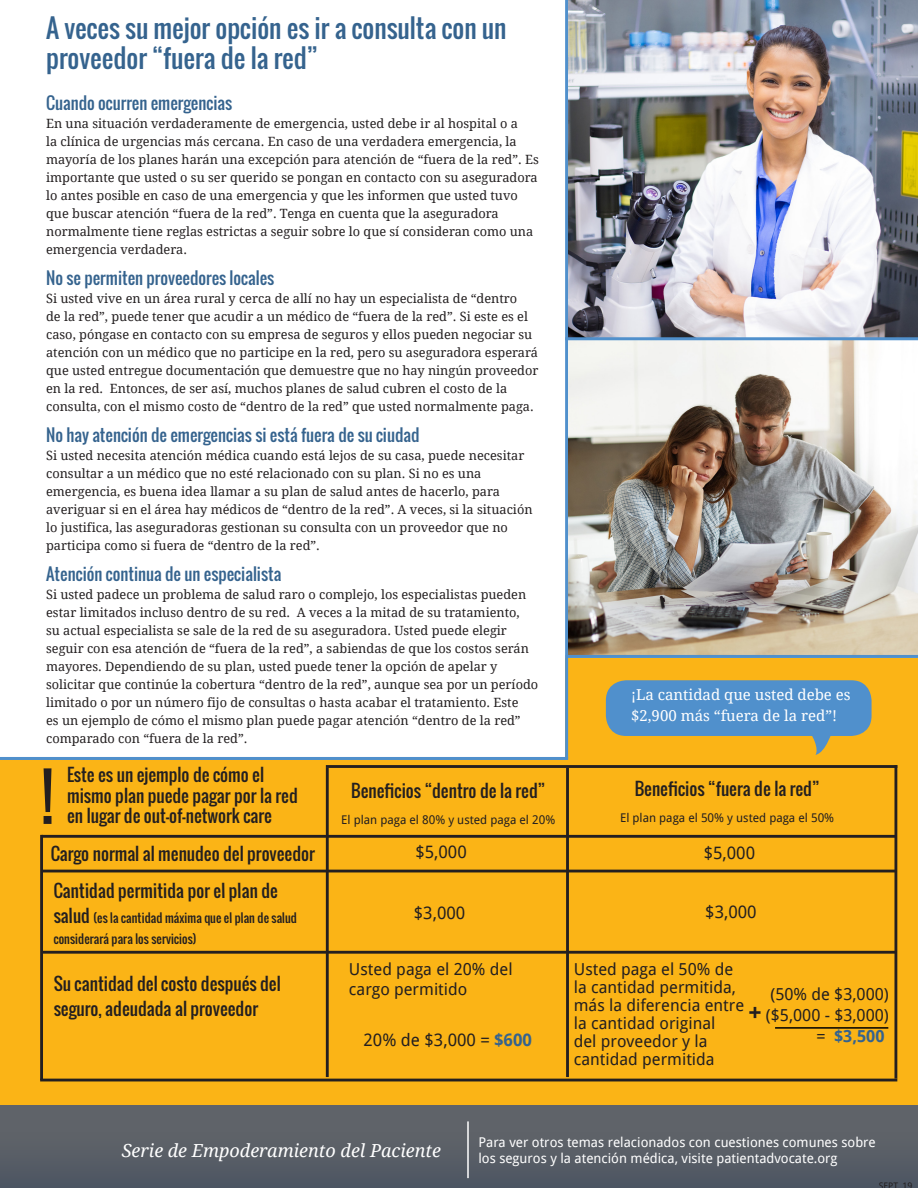
<style>
.page{position:relative;width:918px;height:1188px;background:#fff}
.page>*{position:absolute;margin:0;border:0;box-sizing:border-box;transform-origin:0 0}
.t1{font:63.45px "Oswald";color:#231f20}
.t2{font:25.5px/29.2px "Oswald";color:#35638e}
.t3{font:italic 18px "Droid Serif";color:#fff}
.t4{font:17.1px/20.5px "Oswald";color:#231f20}
.t5{font:17.1px "Droid Sans";color:#231f20}
.t6{font:16.5px/18px "Droid Sans";color:#231f20}
.t7{font:16.5px "Oswald";color:#35638e}
.t8{font:15px/21px "Droid Serif";color:#fff}
.t9{font:13.5px/16.5px "Droid Sans";color:#fff}
.t10{font:12.75px/18px "Droid Serif";color:#231f20}
.t11{font:12px/21px "Oswald";color:#231f20}
.t12{font:12px "Droid Sans";color:#231f20}
.t13{font:9px "Droid Sans";color:#231f20}
.s1{font-size:17.1px}
.s2{font-weight:700;color:#35638e}
.s3{font-weight:700;font-size:24px}
</style>
<div class="page">
<div style="left:566px;top:658px;width:352px;height:104px;background:#fbb416"></div>
<div style="left:0;top:758px;width:918px;height:351px;background:#fbb416"></div>
<div style="left:0;top:1106px;width:918px;height:82px;background:linear-gradient(to right,#595e67,#595e67)"></div>
<hr style="left:467px;top:1121px;width:2px;height:57px;background:#fff">
<hr style="left:565px;top:0;width:3px;height:758px;background:#5090cc">
<hr style="left:775px;top:1027px;width:113px;height:2px;background:#000">
<hr style="left:326px;top:765px;width:571px;height:3px;background:#231f20">
<hr style="left:42px;top:835px;width:854px;height:3px;background:#231f20">
<hr style="left:42px;top:870px;width:854px;height:2px;background:#231f20">
<hr style="left:42px;top:951px;width:854px;height:3px;background:#231f20">
<hr style="left:40px;top:1079px;width:857px;height:2px;background:#231f20">
<hr style="left:326px;top:768px;width:3px;height:309px;background:#231f20">
<hr style="left:566px;top:768px;width:3px;height:309px;background:#231f20">
<hr style="left:894px;top:765px;width:3px;height:314px;background:#231f20">
<hr style="left:40px;top:835px;width:3px;height:245px;background:#231f20">
<img style="left:568px;top:0;width:350px;height:337px">
<img style="left:568px;top:340px;width:350px;height:315px">
<hr style="left:565px;top:337px;width:353px;height:3px;background:#5090cc">
<hr style="left:0;top:757px;width:568px;height:3px;background:#5090cc">
<hr style="left:566px;top:655px;width:352px;height:3px;background:#5090cc">
<div style="left:606px;top:680px;width:266px;height:56px;background:#5090cc;border-radius:20px"></div>
<svg style="left:812px;top:736px;width:19px;height:19px"></svg>
<p class="t2" style="left:46px;top:14px;width:462px">A veces su mejor opción es ir a consulta con un proveedor “fuera de la red”</p>
<p class="t7" style="left:46px;top:90px;width:188px">Cuando ocurren emergencias</p>
<p class="t10" style="left:46px;top:115px;width:494px">En una situación verdaderamente de emergencia, usted debe ir al hospital o a<br>la clínica de urgencias más cercana. En caso de una verdadera emergencia, la mayoría de los planes harán una excepción para atención de “fuera de la red”. Es importante que usted o su ser querido se pongan en contacto con su aseguradora lo antes posible en caso de una emergencia y que les informen que usted tuvo que buscar atención “fuera de la red”. Tenga en cuenta que la aseguradora normalmente tiene reglas estrictas a seguir sobre lo que sí consideran como una emergencia verdadera.</p>
<p class="t7" style="left:46px;top:265px;width:230px">No se permiten proveedores locales</p>
<p class="t10" style="left:46px;top:289px;width:494px">Si usted vive en un área rural y cerca de allí no hay un especialista de “dentro<br>de la red”, puede tener que acudir a un médico de “fuera de la red”. Si este es el caso, póngase en contacto con su empresa de seguros y ellos pueden negociar su atención con un médico que no participe en la red, pero su aseguradora esperará que usted entregue documentación que demuestre que no hay ningún proveedor en la red. Entonces, de ser así, muchos planes de salud cubren el costo de la consulta, con el mismo costo de “dentro de la red” que usted normalmente paga.</p>
<p class="t7" style="left:46px;top:422px;width:375px">No hay atención de emergencias si está fuera de su ciudad</p>
<p class="t10" style="left:46px;top:446px;width:488px">Si usted necesita atención médica cuando está lejos de su casa, puede necesitar consultar a un médico que no esté relacionado con su plan. Si no es una emergencia, es buena idea llamar a su plan de salud antes de hacerlo, para averiguar si en el área hay médicos de “dentro de la red”. A veces, si la situación lo justifica, las aseguradoras gestionan su consulta con un proveedor que no participa como si fuera de “dentro de la red”.</p>
<p class="t7" style="left:46px;top:561px;width:237px">Atención continua de un especialista</p>
<p class="t10" style="left:46px;top:585px;width:494px">Si usted padece un problema de salud raro o complejo, los especialistas pueden estar limitados incluso dentro de su red. A veces a la mitad de su tratamiento,<br>su actual especialista se sale de la red de su aseguradora. Usted puede elegir seguir con esa atención de “fuera de la red”, a sabiendas de que los costos serán mayores. Dependiendo de su plan, usted puede tener la opción de apelar y solicitar que continúe la cobertura “dentro de la red”, aunque sea por un período limitado o por un número fijo de consultas o hasta acabar el tratamiento. Este<br>es un ejemplo de cómo el mismo plan puede pagar atención “dentro de la red” comparado con “fuera de la red”.</p>
<p class="t4" style="left:351px;top:780px;width:196px">Beneficios “dentro de la red”</p>
<p class="t12" style="left:341px;top:812px;width:216px">El plan paga el 80% y usted paga el 20%</p>
<p class="t4" style="left:51px;top:843px;width:266px">Cargo normal al menudeo del proveedor</p>
<p class="t4" style="left:67px;top:765px;width:232px">Este es un ejemplo de cómo el mismo plan puede pagar por la red en lugar de out-of-network care</p>
<p class="t1" style="left:42px;top:749px;width:13px">!</p>
<p class="t5" style="left:415px;top:842px;width:53px">$5,000</p>
<p class="t4" style="left:54px;top:880px;width:226px">Cantidad permitida por el plan de</p>
<p class="t11" style="left:54px;top:908px;width:245px"><span class="s1">salud</span> (es la cantidad máxima que el plan de salud considerará para los servicios)</p>
<p class="t4" style="left:54px;top:970px;width:229px;line-height:25.7px">Su cantidad del costo después del seguro, adeudada al proveedor</p>
<p class="t5" style="left:414px;top:903px;width:53px">$3,000</p>
<p class="t6" style="left:349px;top:960px;width:165px;line-height:19.5px">Usted paga el 20% del cargo permitido</p>
<p class="t5" style="left:364px;top:1030px;width:170px">20% de $3,000 = <span class="s2">$600</span></p>
<p class="t8" style="left:631px;top:684px;width:221px">¡La cantidad que usted debe es $2,900 más “fuera de la red”!</p>
<p class="t4" style="left:635px;top:779px;width:186px">Beneficios “fuera de la red”</p>
<p class="t12" style="left:620px;top:811px;width:216px">El plan paga el 50% y usted paga el 50%</p>
<p class="t5" style="left:704px;top:843px;width:53px">$5,000</p>
<p class="t5" style="left:705px;top:902px;width:53px">$3,000</p>
<p class="t6" style="left:574px;top:960px;width:172px">Usted paga el 50% de la cantidad permitida, más la diferencia entre la cantidad original<br>del proveedor y la cantidad permitida</p>
<p class="t6" style="left:770px;top:986px;width:120px">(50% de $3,000)</p>
<p class="t6" style="left:748px;top:1005px;width:142px;line-height:21px;text-align:right"><span class="s3">+</span> ($5,000 - $3,000) = <span class="s2">$3,500</span></p>
<p class="t3" style="left:122px;top:1140px;width:321px">Serie de Empoderamiento del Paciente</p>
<p class="t9" style="left:478px;top:1134px;width:399px">Para ver otros temas relacionados con cuestiones comunes sobre los seguros y la atención médica, visite patientadvocate.org</p>
<p class="t13" style="left:879px;top:1180px;width:35px">SEPT 19</p>
</div>
